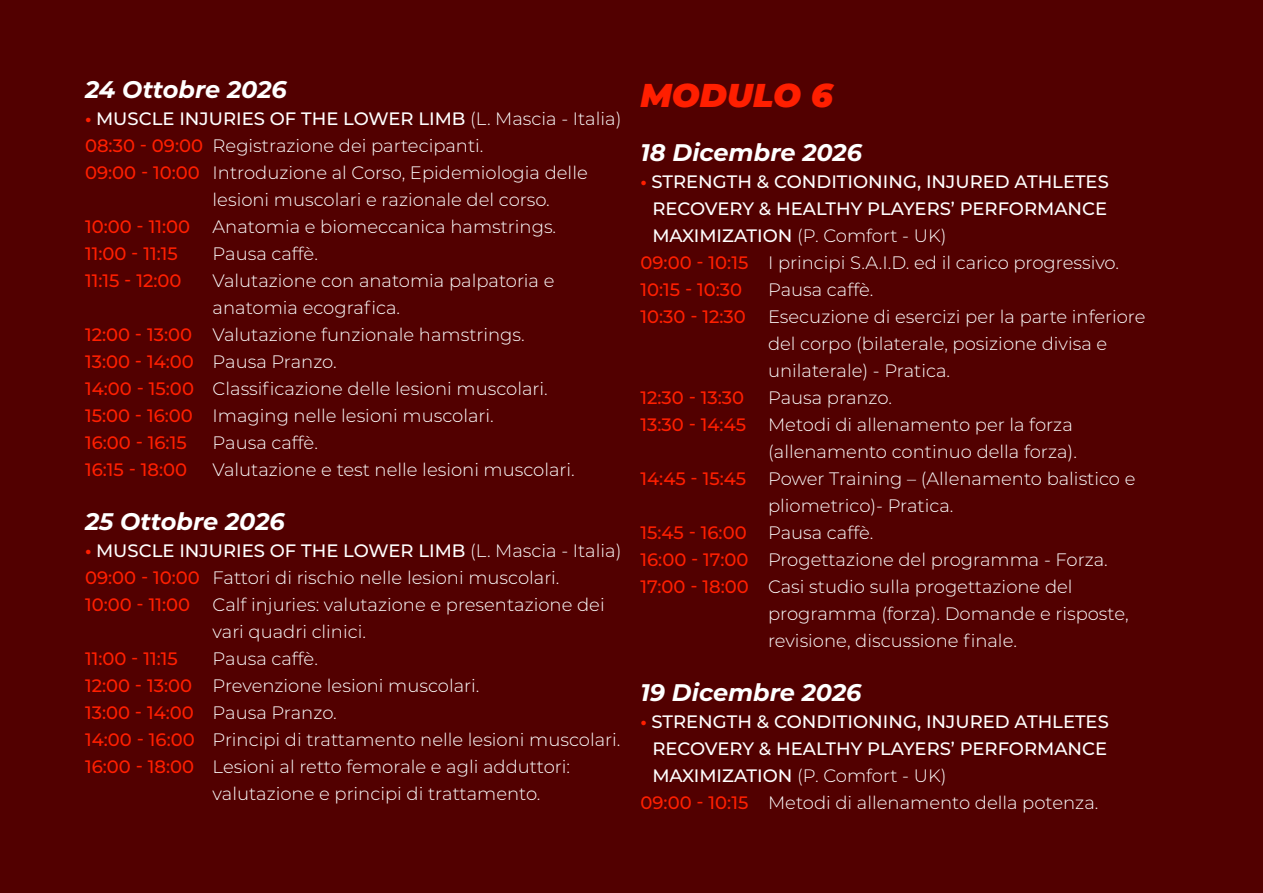
<style>
.page{position:relative;width:1263px;height:893px;background:#520000}
.page>*{position:absolute;margin:0;border:0;box-sizing:border-box;transform-origin:0 0}
.t1{font:italic 900 33px "Montserrat";color:#ff1f00}
.t2{font:italic 700 24px "Montserrat";color:#fff}
.t3{font:300 18px "Montserrat";color:#fff}
.t4{font:500 18px "Montserrat";color:#fff}
.t5{font:500 18px "Montserrat";color:#ff1f00}
.s1{font-weight:700;color:#ff1f00}
.s2{font-weight:300}
.s3{font-weight:500;color:#ff1f00}
.s4{font-weight:500}
.s5{font-weight:300;color:#fff}
</style>
<div class="page">
<h2 class="t2" style="left:85px;top:73px;width:203px">24 Ottobre 2026</h2>
<p class="t4" style="left:85px;top:106px;width:538px"><span class="s1">•</span> MUSCLE INJURIES OF THE LOWER LIMB <span class="s2">(L. Mascia - Italia)</span></p>
<p class="t3" style="left:85px;top:134px;width:400px"><span class="s3">08:30 - 09:00</span> Registrazione dei partecipanti.</p>
<p class="t3" style="left:85px;top:161px;width:504px"><span class="s3">09:00 - 10:00</span> Introduzione al Corso, Epidemiologia delle</p>
<p class="t3" style="left:213px;top:188px;width:339px">lesioni muscolari e razionale del corso.</p>
<p class="t3" style="left:85px;top:215px;width:473px"><span class="s3">10:00 - 11:00</span> Anatomia e biomeccanica hamstrings.</p>
<p class="t5" style="left:85px;top:241px;width:94px">11:00 - 11:15</p>
<p class="t3" style="left:213px;top:242px;width:107px">Pausa caffè.</p>
<p class="t5" style="left:85px;top:268px;width:98px">11:15 - 12:00</p>
<p class="t3" style="left:213px;top:269px;width:343px">Valutazione con anatomia palpatoria e</p>
<p class="t3" style="left:213px;top:296px;width:189px">anatomia ecografica.</p>
<p class="t3" style="left:85px;top:323px;width:441px"><span class="s3">12:00 - 13:00</span> Valutazione funzionale hamstrings.</p>
<p class="t3" style="left:85px;top:350px;width:253px"><span class="s3">13:00 - 14:00</span> Pausa Pranzo.</p>
<p class="t3" style="left:85px;top:377px;width:464px"><span class="s3">14:00 - 15:00</span> Classificazione delle lesioni muscolari.</p>
<p class="t3" style="left:85px;top:404px;width:410px"><span class="s3">15:00 - 16:00</span> Imaging nelle lesioni muscolari.</p>
<p class="t5" style="left:85px;top:430px;width:103px">16:00 - 16:15</p>
<p class="t3" style="left:213px;top:431px;width:107px">Pausa caffè.</p>
<p class="t5" style="left:85px;top:457px;width:104px">16:15 - 18:00</p>
<p class="t3" style="left:213px;top:458px;width:364px">Valutazione e test nelle lesioni muscolari.</p>
<h2 class="t2" style="left:85px;top:505px;width:201px">25 Ottobre 2026</h2>
<p class="t4" style="left:85px;top:538px;width:538px"><span class="s1">•</span> MUSCLE INJURIES OF THE LOWER LIMB <span class="s2">(L. Mascia - Italia)</span></p>
<p class="t3" style="left:85px;top:566px;width:476px"><span class="s3">09:00 - 10:00</span> Fattori di rischio nelle lesioni muscolari.</p>
<p class="t3" style="left:85px;top:593px;width:521px"><span class="s3">10:00 - 11:00</span> Calf injuries: valutazione e presentazione dei</p>
<p class="t3" style="left:213px;top:620px;width:155px">vari quadri clinici.</p>
<p class="t5" style="left:85px;top:646px;width:94px">11:00 - 11:15</p>
<p class="t3" style="left:213px;top:647px;width:107px">Pausa caffè.</p>
<p class="t3" style="left:85px;top:674px;width:396px"><span class="s3">12:00 - 13:00</span> Prevenzione lesioni muscolari.</p>
<p class="t3" style="left:85px;top:701px;width:253px"><span class="s3">13:00 - 14:00</span> Pausa Pranzo.</p>
<p class="t3" style="left:85px;top:728px;width:537px"><span class="s3">14:00 - 16:00</span> Principi di trattamento nelle lesioni muscolari.</p>
<p class="t3" style="left:85px;top:755px;width:486px"><span class="s3">16:00 - 18:00</span> Lesioni al retto femorale e agli adduttori:</p>
<p class="t3" style="left:213px;top:782px;width:329px">valutazione e principi di trattamento.</p>
<h1 class="t1" style="left:640px;top:70px;width:194px">MODULO 6</h1>
<h2 class="t2" style="left:640px;top:135px;width:223px">18 Dicembre 2026</h2>
<p class="t4" style="left:640px;top:169px;width:470px"><span class="s1">•</span> STRENGTH &amp; CONDITIONING, INJURED ATHLETES</p>
<p class="t4" style="left:652px;top:196px;width:456px">RECOVERY &amp; HEALTHY PLAYERS’ PERFORMANCE</p>
<p class="t3" style="left:652px;top:223px;width:296px"><span class="s4">MAXIMIZATION</span> (P. Comfort - UK)</p>
<p class="t3" style="left:640px;top:250px;width:480px"><span class="s3">09:00 - 10:15</span> I principi S.A.I.D. ed il carico progressivo.</p>
<p class="t5" style="left:640px;top:277px;width:103px">10:15 - 10:30</p>
<p class="t3" style="left:768px;top:277px;width:107px">Pausa caffè.</p>
<p class="t3" style="left:640px;top:304px;width:506px"><span class="s3">10:30 - 12:30</span> Esecuzione di esercizi per la parte inferiore</p>
<p class="t3" style="left:768px;top:331px;width:341px">del corpo (bilaterale, posizione divisa e</p>
<p class="t3" style="left:768px;top:358px;width:184px">unilaterale) - Pratica.</p>
<p class="t5" style="left:640px;top:385px;width:105px">12:30 - 13:30</p>
<p class="t3" style="left:768px;top:385px;width:125px">Pausa pranzo.</p>
<p class="t3" style="left:640px;top:412px;width:434px"><span class="s3">13:30 - 14:45</span> Metodi di allenamento per la forza</p>
<p class="t3" style="left:768px;top:439px;width:310px">(allenamento continuo della forza).</p>
<p class="t3" style="left:640px;top:466px;width:496px"><span class="s3">14:45 - 15:45</span> Power Training – (Allenamento balistico e</p>
<p class="t3" style="left:768px;top:493px;width:187px">pliometrico)- Pratica.</p>
<p class="t5" style="left:640px;top:520px;width:234px">15:45 - 16:00 <span class="s5">Pausa caffè.</span></p>
<p class="t3" style="left:640px;top:547px;width:469px"><span class="s3">16:00 - 17:00</span> Progettazione del programma - Forza.</p>
<p class="t3" style="left:640px;top:574px;width:434px"><span class="s3">17:00 - 18:00</span> Casi studio sulla progettazione del</p>
<p class="t3" style="left:768px;top:601px;width:362px">programma (forza). Domande e risposte,</p>
<p class="t3" style="left:768px;top:628px;width:250px">revisione, discussione finale.</p>
<h2 class="t2" style="left:640px;top:675px;width:222px">19 Dicembre 2026</h2>
<p class="t4" style="left:640px;top:709px;width:470px"><span class="s1">•</span> STRENGTH &amp; CONDITIONING, INJURED ATHLETES</p>
<p class="t4" style="left:652px;top:736px;width:456px">RECOVERY &amp; HEALTHY PLAYERS’ PERFORMANCE</p>
<p class="t3" style="left:652px;top:763px;width:296px"><span class="s4">MAXIMIZATION</span> (P. Comfort - UK)</p>
<p class="t3" style="left:640px;top:790px;width:459px"><span class="s3">09:00 - 10:15</span> Metodi di allenamento della potenza.</p>
</div>
